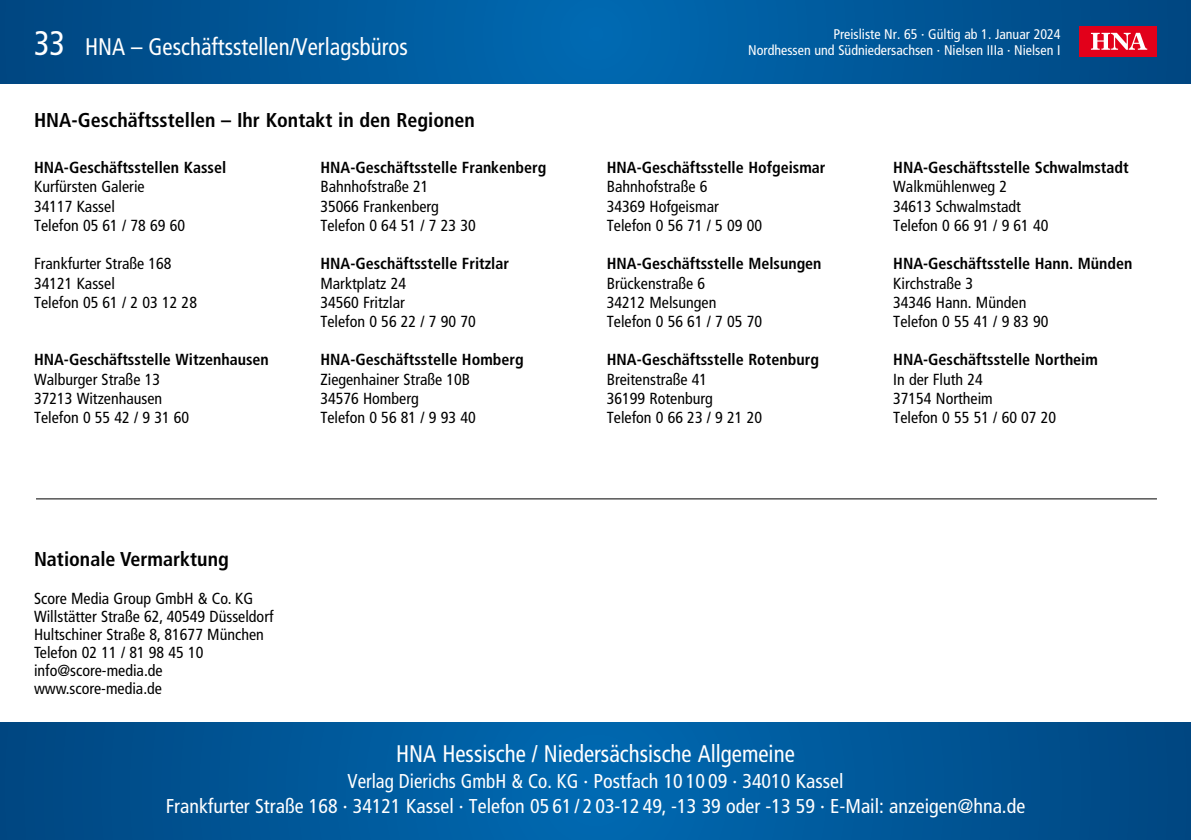
<style>
.page{position:relative;width:1191px;height:840px;background:#fff}
.page>*{position:absolute;margin:0;border:0;box-sizing:border-box;transform-origin:0 0}
.t1{font:condensed 34px "Frutiger";color:#fff;scale:.95 1}
.t2{font:condensed 24px "Frutiger";color:#fff;scale:.95 1}
.t3{font:condensed 20px/24px "Frutiger";color:#fff;text-align:center;scale:.95 1}
.t4{font:700 condensed 20px "Frutiger";color:#000}
.t5{font:condensed 16px/19.2px "Frutiger";color:#000}
.t6{font:700 condensed 16px "Frutiger";color:#000}
.t7{font:condensed 14px "Frutiger";color:#fff}
</style>
<div class="page">
<svg style="left:0;top:0;width:1191px;height:84px;background:#005799"></svg>
<div style="left:1079px;top:26px;width:78px;height:30px;background:#e2001a"></div>
<svg style="left:1091px;top:33px;width:56px;height:17px"></svg>
<svg style="left:0;top:722px;width:1191px;height:117px;background:#005798"></svg>
<hr style="left:36px;top:498px;width:1121px;height:1px;background:#000">
<h1 class="t1" style="left:34px;top:23px;width:34px">33</h1>
<p class="t7" style="left:833px;top:25px;width:229px">Preisliste Nr. 65 · Gültig ab 1. Januar 2024</p>
<h2 class="t2" style="left:85px;top:32px;width:341px">HNA – Geschäftsstellen/Verlagsbüros</h2>
<p class="t7" style="left:748px;top:41px;width:314px">Nordhessen und Südniedersachsen · Nielsen IIIa · Nielsen I</p>
<p class="t4" style="left:34px;top:108px;width:442px">HNA-Geschäftsstellen – Ihr Kontakt in den Regionen</p>
<p class="t6" style="left:34px;top:158px;width:194px">HNA-Geschäftsstellen Kassel</p>
<p class="t5" style="left:34px;top:177px;width:153px">Kurfürsten Galerie<br>34117 Kassel<br>Telefon 05 61 / 78 69 60</p>
<p class="t5" style="left:34px;top:254px;width:164px">Frankfurter Straße 168<br>34121 Kassel<br>Telefon 05 61 / 2 03 12 28</p>
<p class="t6" style="left:320px;top:158px;width:227px">HNA-Geschäftsstelle Frankenberg</p>
<p class="t5" style="left:320px;top:177px;width:157px">Bahnhofstraße 21<br>35066 Frankenberg<br>Telefon 0 64 51 / 7 23 30</p>
<p class="t6" style="left:320px;top:254px;width:190px">HNA-Geschäftsstelle Fritzlar</p>
<p class="t5" style="left:320px;top:273px;width:157px">Marktplatz 24<br>34560 Fritzlar<br>Telefon 0 56 22 / 7 90 70</p>
<p class="t6" style="left:320px;top:350px;width:205px">HNA-Geschäftsstelle Homberg</p>
<p class="t5" style="left:320px;top:369px;width:157px">Ziegenhainer Straße 10B<br>34576 Homberg<br>Telefon 0 56 81 / 9 93 40</p>
<p class="t6" style="left:34px;top:350px;width:236px">HNA-Geschäftsstelle Witzenhausen</p>
<p class="t5" style="left:34px;top:369px;width:157px">Walburger Straße 13<br>37213 Witzenhausen<br>Telefon 0 55 42 / 9 31 60</p>
<p class="t4" style="left:34px;top:547px;width:196px">Nationale Vermarktung</p>
<p class="t5" style="left:34px;top:588px;width:241px;line-height:18px">Score Media Group GmbH &amp; Co. KG<br>Willstätter Straße 62, 40549 Düsseldorf<br>Hultschiner Straße 8, 81677 München<br>Telefon 02 11 / 81 98 45 10 info@score-media.de www.score-media.de</p>
<p class="t6" style="left:607px;top:158px;width:220px">HNA-Geschäftsstelle Hofgeismar</p>
<p class="t5" style="left:607px;top:177px;width:157px">Bahnhofstraße 6<br>34369 Hofgeismar<br>Telefon 0 56 71 / 5 09 00</p>
<p class="t6" style="left:607px;top:254px;width:216px">HNA-Geschäftsstelle Melsungen</p>
<p class="t5" style="left:607px;top:273px;width:157px">Brückenstraße 6<br>34212 Melsungen<br>Telefon 0 56 61 / 7 05 70</p>
<p class="t6" style="left:607px;top:350px;width:214px">HNA-Geschäftsstelle Rotenburg</p>
<p class="t5" style="left:607px;top:369px;width:157px">Breitenstraße 41<br>36199 Rotenburg<br>Telefon 0 66 23 / 9 21 20</p>
<p class="t6" style="left:893px;top:158px;width:237px">HNA-Geschäftsstelle Schwalmstadt</p>
<p class="t5" style="left:893px;top:177px;width:157px">Walkmühlenweg 2<br>34613 Schwalmstadt<br>Telefon 0 66 91 / 9 61 40</p>
<p class="t6" style="left:893px;top:254px;width:241px">HNA-Geschäftsstelle Hann. Münden</p>
<p class="t5" style="left:893px;top:273px;width:157px">Kirchstraße 3<br>34346 Hann. Münden<br>Telefon 0 55 41 / 9 83 90</p>
<p class="t6" style="left:893px;top:350px;width:206px">HNA-Geschäftsstelle Northeim</p>
<p class="t5" style="left:893px;top:369px;width:164px">In der Fluth 24<br>37154 Northeim<br>Telefon 0 55 51 / 60 07 20</p>
<h2 class="t2" style="left:396px;top:739px;width:421px">HNA Hessische / Niedersächsische Allgemeine</h2>
<p class="t3" style="left:166px;top:769px;width:906px">Verlag Dierichs GmbH &amp; Co. KG · Postfach 10 10 09 · 34010 Kassel<br>Frankfurter Straße 168 · 34121 Kassel · Telefon 05 61 / 2 03-12 49, -13 39 oder -13 59 · E-Mail: anzeigen@hna.de</p>
</div>
